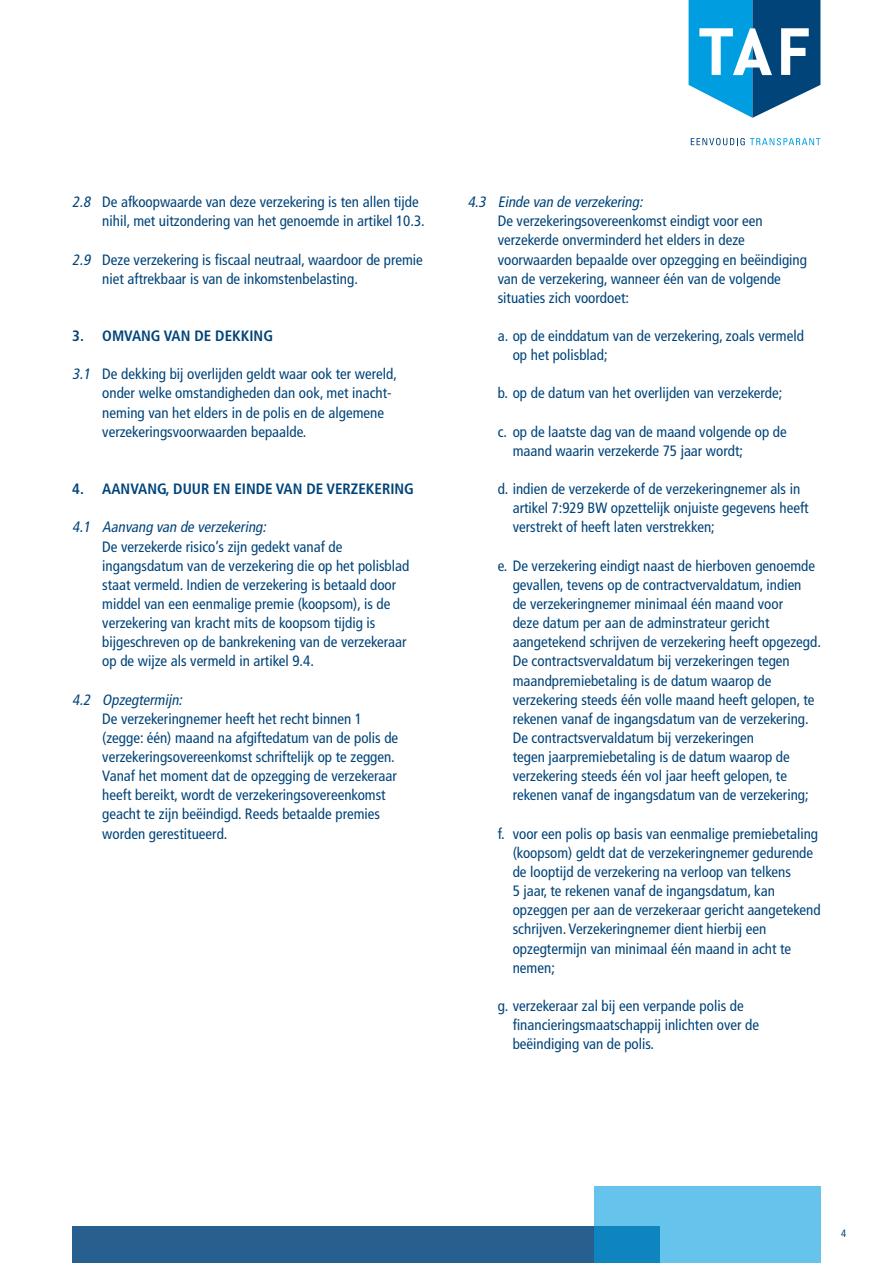
<style>
.page{position:relative;width:893px;height:1263px;background:#fff}
.page>*{position:absolute;margin:0;border:0;box-sizing:border-box;transform-origin:0 0}
.t1{font:condensed 15px/19.2px "Frutiger";color:#00447a}
.t2{font:italic condensed 15px "Frutiger";color:#00447a}
.t3{font:700 condensed 15px "Frutiger";color:#00447a}
.t4{font:condensed 10.5px "Frutiger";color:#00447a}
.s1{font-style:italic}
</style>
<div class="page">
<svg style="left:691px;top:138px;width:129px;height:7px"></svg>
<svg style="left:689px;top:0;width:131px;height:118px"></svg>
<div style="left:72px;top:1226px;width:587px;height:37px;background:#27608e"></div>
<svg style="left:594px;top:1186px;width:227px;height:77px;background:#59bbe5"></svg>
<p class="t1" style="left:102px;top:192px;width:324px;text-indent:-30px"><span class="s1">2.8</span> De afkoopwaarde van deze verzekering is ten allen tijde nihil, met uitzondering van het genoemde in artikel 10.3.</p>
<p class="t1" style="left:102px;top:250px;width:322px;text-indent:-30px"><span class="s1">2.9</span> Deze verzekering is fiscaal neutraal, waardoor de premie niet aftrekbaar is van de inkomstenbelasting.</p>
<p class="t3" style="left:72px;top:327px;width:202px">3. OMVANG VAN DE DEKKING</p>
<p class="t1" style="left:102px;top:365px;width:296px;text-indent:-30px"><span class="s1">3.1</span> De dekking bij overlijden geldt waar ook ter wereld, onder welke omstandigheden dan ook, met inacht&shy;neming van het elders in de polis en de algemene verzekeringsvoorwaarden bepaalde.</p>
<p class="t3" style="left:72px;top:480px;width:343px">4. AANVANG, DUUR EN EINDE VAN DE VERZEKERING</p>
<p class="t2" style="left:72px;top:518px;width:198px">4.1 Aanvang van de verzekering:</p>
<p class="t1" style="left:102px;top:537px;width:309px">De verzekerde risico’s zijn gedekt vanaf de ingangsdatum van de verzekering die op het polisblad staat vermeld. Indien de verzekering is betaald door middel van een eenmalige premie (koopsom), is de verzekering van kracht mits de koopsom tijdig is bijgeschreven op de bankrekening van de verzekeraar op de wijze als vermeld in artikel 9.4.</p>
<p class="t2" style="left:72px;top:691px;width:115px">4.2 Opzegtermijn:</p>
<p class="t1" style="left:102px;top:709px;width:297px">De verzekeringnemer heeft het recht binnen 1 (zegge: één) maand na afgiftedatum van de polis de verzekeringsovereenkomst schriftelijk op te zeggen.<br>Vanaf het moment dat de opzegging de verzekeraar heeft bereikt, wordt de verzekeringsovereenkomst geacht te zijn beëindigd. Reeds betaalde premies worden gerestitueerd.</p>
<p class="t2" style="left:468px;top:193px;width:180px">4.3 Einde van de verzekering:</p>
<p class="t1" style="left:498px;top:212px;width:311px">De verzekeringsovereenkomst eindigt voor een verzekerde onverminderd het elders in deze voorwaarden bepaalde over opzegging en beëindiging van de verzekering, wanneer één van de volgende situaties zich voordoet:</p>
<p class="t1" style="left:513px;top:326px;width:293px;text-indent:-15px">a. op de einddatum van de verzekering, zoals vermeld op het polisblad;</p>
<p class="t1" style="left:498px;top:384px;width:286px">b. op de datum van het overlijden van verzekerde;</p>
<p class="t1" style="left:513px;top:422px;width:275px;text-indent:-15px">c. op de laatste dag van de maand volgende op de maand waarin verzekerde 75 jaar wordt;</p>
<p class="t1" style="left:513px;top:479px;width:297px;text-indent:-15px">d. indien de verzekerde of de verzekeringnemer als in artikel 7:929 BW opzettelijk onjuiste gegevens heeft verstrekt of heeft laten verstrekken;</p>
<p class="t1" style="left:513px;top:556px;width:310px;text-indent:-15px">e. De verzekering eindigt naast de hierboven genoemde gevallen, tevens op de contractvervaldatum, indien<br>de verzekeringnemer minimaal één maand voor<br>deze datum per aan de adminstrateur gericht aangetekend schrijven de verzekering heeft opgezegd.<br>De contractsvervaldatum bij verzekeringen tegen maandpremiebetaling is de datum waarop de verzekering steeds één volle maand heeft gelopen, te rekenen vanaf de ingangsdatum van de verzekering.<br>De contractsvervaldatum bij verzekeringen<br>tegen jaarpremiebetaling is de datum waarop de verzekering steeds één vol jaar heeft gelopen, te rekenen vanaf de ingangsdatum van de verzekering;</p>
<p class="t1" style="left:513px;top:824px;width:309px;text-indent:-15px">f. voor een polis op basis van eenmalige premiebetaling (koopsom) geldt dat de verzekeringnemer gedurende de looptijd de verzekering na verloop van telkens<br>5 jaar, te rekenen vanaf de ingangsdatum, kan opzeggen per aan de verzekeraar gericht aangetekend schrijven. Verzekeringnemer dient hierbij een opzegtermijn van minimaal één maand in acht te nemen;</p>
<p class="t1" style="left:513px;top:996px;width:248px;text-indent:-15px">g. verzekeraar zal bij een verpande polis de financieringsmaatschappij inlichten over de beëindiging van de polis.</p>
<p class="t4" style="left:841px;top:1228px;width:7px">4</p>
</div>
